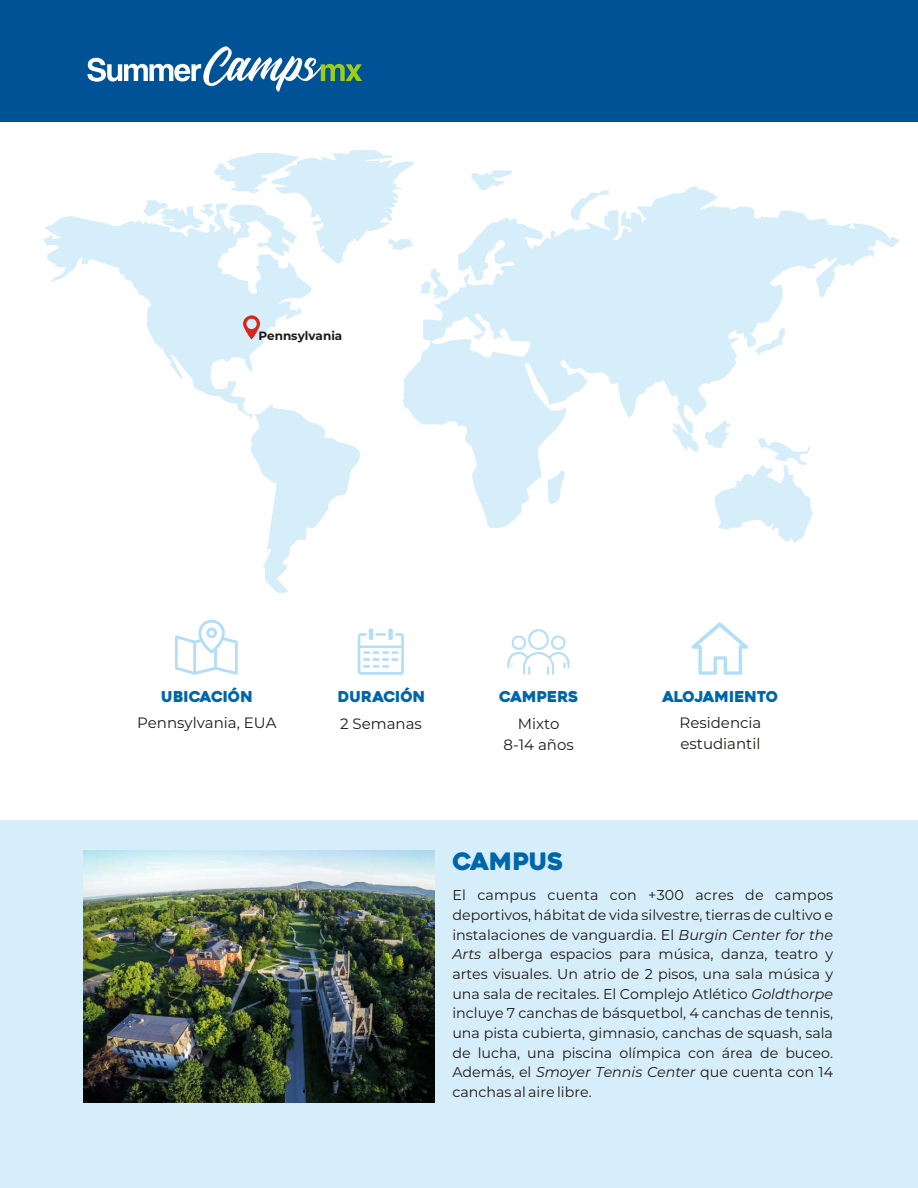
<style>
.page{position:relative;width:918px;height:1188px;background:#fff}
.page>*{position:absolute;margin:0;border:0;box-sizing:border-box;transform-origin:0 0}
.t1{font:24px "Heavitas";color:#0066ab}
.t2{font:15px/20.7px "Montserrat";color:#1f1a17;text-align:center}
.t3{font:15px "Heavitas";color:#0066ab}
.t4{font:15px "Heavitas";letter-spacing:-.02em;color:#0066ab}
.t5{font:14.25px/19.6px "Montserrat";color:#1f1a17;text-align:justify}
.t6{font:700 12px "Montserrat";color:#1f1a17}
.s1{font-style:italic}
</style>
<div class="page">
<div style="left:0;top:0;width:918px;height:122px;background:#005296"></div>
<svg style="left:87px;top:46px;width:275px;height:46px"></svg>
<svg style="left:471px;top:171px;width:41px;height:16px"></svg>
<svg style="left:146px;top:150px;width:269px;height:100px"></svg>
<svg style="left:43px;top:202px;width:317px;height:391px"></svg>
<svg style="left:403px;top:187px;width:497px;height:341px"></svg>
<svg style="left:672px;top:423px;width:26px;height:29px"></svg>
<svg style="left:548px;top:470px;width:17px;height:34px"></svg>
<svg style="left:705px;top:420px;width:108px;height:123px"></svg>
<svg style="left:243px;top:315px;width:17px;height:25px"></svg>
<div style="left:0;top:820px;width:918px;height:368px;background:#d6edfa"></div>
<svg style="left:507px;top:629px;width:62px;height:46px"></svg>
<svg style="left:175px;top:620px;width:63px;height:55px"></svg>
<svg style="left:358px;top:629px;width:46px;height:46px"></svg>
<svg style="left:692px;top:623px;width:56px;height:52px"></svg>
<img style="left:83px;top:850px;width:352px;height:252px">
<p class="t6" style="left:258px;top:329px;width:85px">Pennsylvania</p>
<p class="t3" style="left:161px;top:691px;width:93px">UBICACIÓN</p>
<p class="t2" style="left:137px;top:713px;width:141px">Pennsylvania, EUA</p>
<p class="t2" style="left:340px;top:713px;width:83px">2 Semanas</p>
<p class="t2" style="left:504px;top:713px;width:72px">Mixto<br>8-14 años</p>
<p class="t2" style="left:680px;top:713px;width:83px;text-align:left">Residencia estudiantil</p>
<p class="t3" style="left:338px;top:691px;width:89px">DURACIÓN</p>
<p class="t3" style="left:499px;top:691px;width:81px">CAMPERS</p>
<p class="t4" style="left:662px;top:691px;width:117px">ALOJAMIENTO</p>
<h1 class="t1" style="left:452px;top:852px;width:112px">CAMPUS</h1>
<p class="t5" style="left:452px;top:885px;width:382px">El campus cuenta con +300 acres de campos deportivos, hábitat de vida silvestre, tierras de cultivo e instalaciones de vanguardia. El <span class="s1">Burgin Center for the Arts</span> alberga espacios para música, danza, teatro y artes visuales. Un atrio de 2 pisos, una sala música y una sala de recitales. El Complejo Atlético <span class="s1">Goldthorpe </span>incluye 7 canchas de básquetbol, 4 canchas de tennis, una pista cubierta, gimnasio, canchas de squash, sala de lucha, una piscina olímpica con área de buceo.<br>Además, el <span class="s1">Smoyer Tennis Center</span> que cuenta con 14 canchas al aire libre.</p>
</div>
